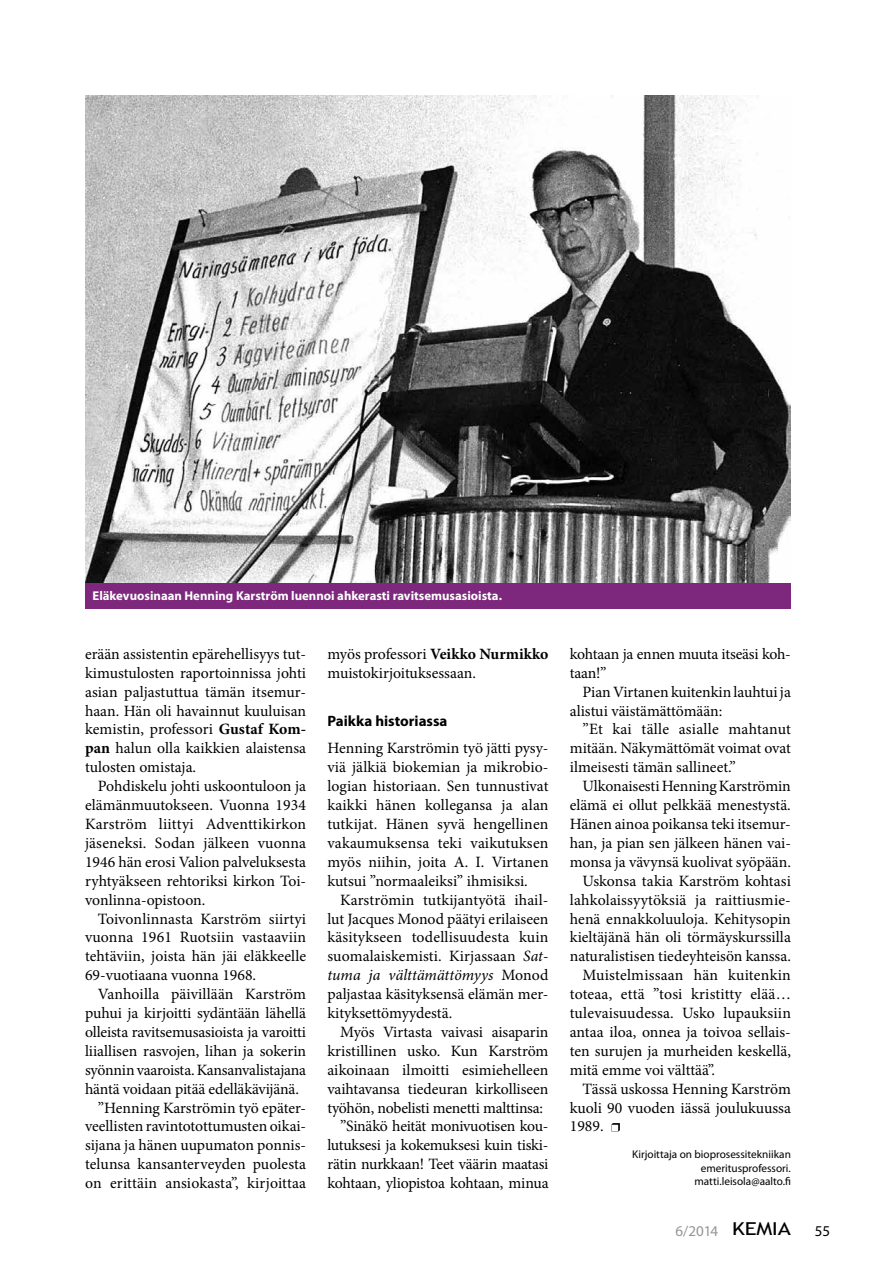
<style>
.page{position:relative;width:893px;height:1263px;background:#fff}
.page>*{position:absolute;margin:0;border:0;box-sizing:border-box;transform-origin:0 0}
.t1{font:15.75px/18.9px "Minion Pro";letter-spacing:-.005em;color:#000;text-align:justify}
.t2{font:700 15px "Myriad Pro";color:#000}
.t3{font:15px "Myriad Pro";color:#939598}
.t4{font:15px "Myriad Pro";color:#000}
.t5{font:700 12.75px "Myriad Pro";color:#fff}
.t6{font:11.25px/13.5px "Myriad Pro";color:#000;text-align:right}
.s1{font-weight:700}
.s2{font-style:italic}
.s3{font-family:"Trebuchet MS";font-size:17.85px;color:#000}
</style>
<div class="page">
<div style="left:85px;top:582px;width:706px;height:26px;background:#7d287d"></div>
<svg style="left:611px;top:1123px;width:9px;height:8px"></svg>
<img style="left:85px;top:96px;width:706px;height:486px">
<p class="t5" style="left:92px;top:589px;width:411px">Eläkevuosinaan Henning Karström luennoi ahkerasti ravitsemusasioista.</p>
<p class="t1" style="left:85px;top:644px;width:223px">erään assistentin epärehellisyys tut&shy;kimustulosten raportoinnissa johti asian paljastuttua tämän itsemur&shy;haan. Hän oli havainnut kuuluisan kemistin, professori <span class="s1">Gustaf Kom&shy;pan</span> halun olla kaikkien alaistensa tulosten omistaja.</p>
<p class="t1" style="left:85px;top:777px;width:223px;text-indent:13px">Pohdiskelu johti uskoontuloon ja elämänmuutokseen. Vuonna 1934<br>Karström liittyi Adventtikirkon jäseneksi. Sodan jälkeen vuonna 1946 hän erosi Valion palveluksesta ryhtyäkseen rehtoriksi kirkon Toi&shy;vonlinna-opistoon.</p>
<p class="t1" style="left:85px;top:909px;width:223px;text-indent:13px">Toivonlinnasta Karström siirtyi vuonna 1961 Ruotsiin vastaaviin tehtäviin, joista hän jäi eläkkeelle 69-vuotiaana vuonna 1968.</p>
<p class="t1" style="left:98px;top:985px;width:210px">Vanhoilla päivillään Karström</p>
<p class="t1" style="left:85px;top:1003px;width:223px">puhui ja kirjoitti sydäntään lähellä</p>
<p class="t1" style="left:85px;top:1022px;width:223px">olleista ravitsemusasioista ja varoitti</p>
<p class="t1" style="left:85px;top:1041px;width:223px">liiallisen rasvojen, lihan ja sokerin</p>
<p class="t1" style="left:85px;top:1060px;width:223px">syönnin vaaroista. Kansanvalistajana</p>
<p class="t1" style="left:85px;top:1079px;width:215px">häntä voidaan pitää edelläkävijänä.</p>
<p class="t1" style="left:98px;top:1098px;width:210px">”Henning Karströmin työ epäter-</p>
<p class="t1" style="left:85px;top:1117px;width:223px">veellisten ravintotottumusten oikai-</p>
<p class="t1" style="left:85px;top:1136px;width:223px">sijana ja hänen uupumaton ponnis-</p>
<p class="t1" style="left:85px;top:1155px;width:223px">telunsa kansanterveyden puolesta</p>
<p class="t1" style="left:85px;top:1174px;width:223px">on erittäin ansiokasta”, kirjoittaa</p>
<p class="t1" style="left:327px;top:644px;width:223px">myös professori <span class="s1">Veikko Nurmikko </span>muistokirjoituksessaan.</p>
<p class="t2" style="left:327px;top:713px;width:122px">Paikka historiassa</p>
<p class="t1" style="left:327px;top:739px;width:223px">Henning Karströmin työ jätti pysy&shy;viä jälkiä biokemian ja mikrobio&shy;logian historiaan. Sen tunnustivat kaikki hänen kollegansa ja alan tutkijat. Hänen syvä hengellinen vakaumuksensa teki vaikutuksen myös niihin, joita A. I. Virtanen kutsui ”normaaleiksi” ihmisiksi.</p>
<p class="t1" style="left:327px;top:890px;width:223px;text-indent:13px">Karströmin tutkijantyötä ihail&shy;lut Jacques Monod päätyi erilaiseen käsitykseen todellisuudesta kuin suomalaiskemisti. Kirjassaan <span class="s2">Sat&shy;tuma ja välttämättömyys</span> Monod paljastaa käsityksensä elämän mer&shy;kityksettömyydestä.</p>
<p class="t1" style="left:340px;top:1022px;width:210px">Myös Virtasta vaivasi aisaparin</p>
<p class="t1" style="left:327px;top:1041px;width:223px">kristillinen usko. Kun Karström</p>
<p class="t1" style="left:327px;top:1060px;width:223px">aikoinaan ilmoitti esimiehelleen</p>
<p class="t1" style="left:327px;top:1079px;width:223px">vaihtavansa tiedeuran kirkolliseen</p>
<p class="t1" style="left:327px;top:1098px;width:217px">työhön, nobelisti menetti malttinsa:</p>
<p class="t1" style="left:340px;top:1117px;width:210px">”Sinäkö heität monivuotisen kou-</p>
<p class="t1" style="left:327px;top:1136px;width:223px">lutuksesi ja kokemuksesi kuin tiski-</p>
<p class="t1" style="left:327px;top:1155px;width:223px">rätin nurkkaan! Teet väärin maatasi</p>
<p class="t1" style="left:327px;top:1174px;width:223px">kohtaan, yliopistoa kohtaan, minua</p>
<p class="t1" style="left:570px;top:644px;width:223px">kohtaan ja ennen muuta itseäsi koh&shy;taan!”</p>
<p class="t1" style="left:570px;top:682px;width:223px;text-indent:13px">Pian Virtanen kuitenkin lauhtui ja alistui väistämättömään:</p>
<p class="t1" style="left:570px;top:720px;width:223px;text-indent:13px">”Et kai tälle asialle mahtanut mitään. Näkymättömät voimat ovat ilmeisesti tämän sallineet.”</p>
<p class="t1" style="left:583px;top:777px;width:210px">Ulkonaisesti Henning Karströmin</p>
<p class="t1" style="left:570px;top:796px;width:223px">elämä ei ollut pelkkää menestystä.</p>
<p class="t1" style="left:570px;top:814px;width:223px">Hänen ainoa poikansa teki itsemur-</p>
<p class="t1" style="left:570px;top:833px;width:223px">han, ja pian sen jälkeen hänen vai-</p>
<p class="t1" style="left:570px;top:852px;width:223px">monsa ja vävynsä kuolivat syöpään.</p>
<p class="t1" style="left:583px;top:871px;width:210px">Uskonsa takia Karström kohtasi</p>
<p class="t1" style="left:570px;top:890px;width:223px">lahkolaissyytöksiä ja raittiusmie-</p>
<p class="t1" style="left:570px;top:909px;width:223px">henä ennakkoluuloja. Kehitysopin</p>
<p class="t1" style="left:570px;top:928px;width:223px">kieltäjänä hän oli törmäyskurssilla</p>
<p class="t1" style="left:570px;top:947px;width:223px">naturalistisen tiedeyhteisön kanssa.</p>
<p class="t1" style="left:583px;top:966px;width:210px">Muistelmissaan hän kuitenkin</p>
<p class="t1" style="left:570px;top:985px;width:223px">toteaa, että ”tosi kristitty elää…</p>
<p class="t1" style="left:570px;top:1003px;width:223px">tulevaisuudessa. Usko lupauksiin</p>
<p class="t1" style="left:570px;top:1022px;width:223px">antaa iloa, onnea ja toivoa sellais-</p>
<p class="t1" style="left:570px;top:1041px;width:223px">ten surujen ja murheiden keskellä,</p>
<p class="t1" style="left:570px;top:1060px;width:147px">mitä emme voi välttää”.</p>
<p class="t1" style="left:583px;top:1079px;width:210px">Tässä uskossa Henning Karström</p>
<p class="t1" style="left:570px;top:1098px;width:223px">kuoli 90 vuoden iässä joulukuussa</p>
<p class="t1" style="left:570px;top:1117px;width:35px">1989.</p>
<p class="t6" style="left:632px;top:1148px;width:160px">Kirjoittaja on bioprosessitekniikan emeritusprofessori. matti.leisola@aalto.fi</p>
<p class="t3" style="left:676px;top:1222px;width:117px">6/2014 <span class="s3">KEMIA</span></p>
<p class="t4" style="left:815px;top:1222px;width:17px">55</p>
</div>
